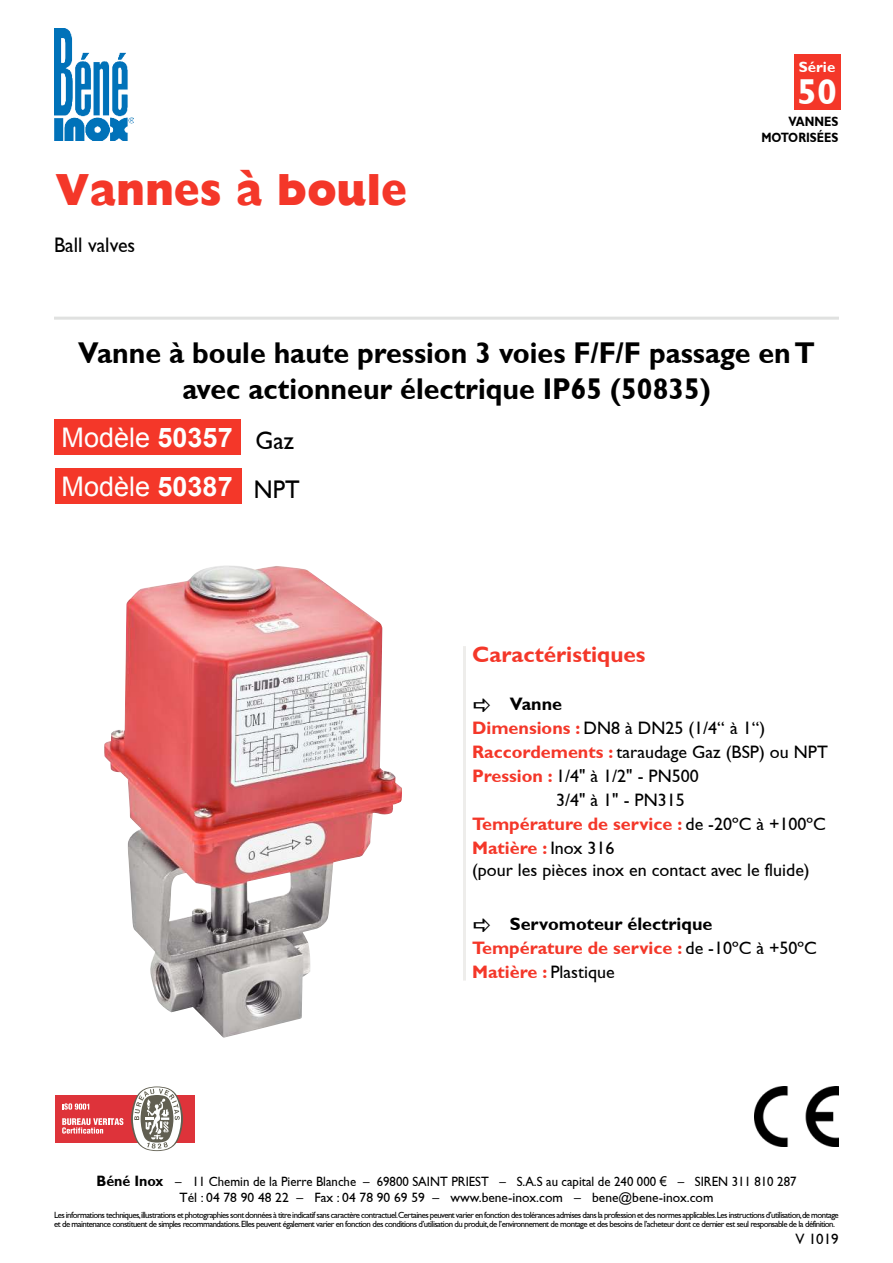
<style>
.page{position:relative;width:893px;height:1263px;background:#fff}
.page>*{position:absolute;margin:0;border:0;box-sizing:border-box;transform-origin:0 0}
.t1{font:800 45px "Gill Sans";color:#f43729;scale:.95 1}
.t2{font:700 36px "Gill Sans";color:#fefffe}
.t3{font:700 30px/36px "Gill Sans";color:#000;text-align:center;scale:.95 1}
.t4{font:27px/48.4px "Arial";color:#fefffe}
.t5{font:25.5px/49.5px "Gill Sans";color:#000;scale:.95 1}
.t6{font:700 22.5px "Gill Sans";color:#f43729}
.t7{font:21px "Gill Sans";color:#000;scale:.95 1}
.t8{font:18px "Gill Sans";color:#000}
.t9{font:700 18px/24px "Gill Sans";color:#f43729}
.t10{font:700 18px "Gill Sans";color:#000}
.t11{font:700 15px "Gill Sans";color:#fefffe}
.t12{font:15px "Gill Sans";color:#000}
.t13{font:13.5px/16.2px "Gill Sans";color:#000;text-align:center;scale:.95 1}
.t14{font:700 13.5px/16.2px "Gill Sans";color:#000;text-align:right;scale:.85 1}
.t15{font:9px/9px "Gill Sans";letter-spacing:-.06em;color:#000}
.s1{font-weight:700}
.s2{font-weight:700;color:#f43729}
.s3{font-family:"Arial"}
.s4{font-weight:400;color:#000}
.s5{color:#000}
.s6{font-weight:700;font-size:15px}
</style>
<div class="page">
<img style="left:54px;top:28px;width:79px;height:113px">
<div style="left:794px;top:54px;width:46px;height:56px;background:#f43729"></div>
<hr style="left:54px;top:317px;width:785px;height:3px;background:#e0e1e0">
<img style="left:104px;top:565px;width:298px;height:473px">
<hr style="left:463px;top:646px;width:3px;height:334px;background:#eeedeb">
<img style="left:755px;top:1087px;width:84px;height:60px">
<div style="left:55px;top:1095px;width:140px;height:48px;background:#de333a"></div>
<svg style="left:131px;top:1086px;width:52px;height:65px"></svg>
<svg style="left:62px;top:1103px;width:27px;height:7px"></svg>
<svg style="left:62px;top:1118px;width:61px;height:15px"></svg>
<div style="left:54px;top:420px;width:186px;height:35px;background:#f43729"></div>
<div style="left:55px;top:468px;width:186px;height:35px;background:#f43729"></div>
<h3 class="t11" style="left:799px;top:59px;width:38px">Série</h3>
<h2 class="t2" style="left:797px;top:71px;width:41px">50</h2>
<h1 class="t1" style="left:55px;top:163px;width:372px">Vannes à boule</h1>
<h3 class="t7" style="left:54px;top:233px;width:87px">Ball valves</h3>
<h3 class="t14" style="left:761px;top:113px;width:92px">VANNES<br>MOTORISÉES</h3>
<h3 class="t3" style="left:78px;top:335px;width:777px">Vanne à boule haute pression 3 voies F/F/F passage en T avec actionneur électrique IP65 (50835)</h3>
<h3 class="t5" style="left:254px;top:415px;width:50px">Gaz<br>NPT</h3>
<h3 class="t4" style="left:62px;top:415px;width:173px">Modèle <span class="s1">50357<br></span>Modèle <span class="s1">50387</span></h3>
<h3 class="t6" style="left:472px;top:641px;width:175px">Caractéristiques</h3>
<h3 class="t10" style="left:510px;top:694px;width:54px">Vanne</h3>
<h3 class="t8" style="left:472px;top:718px;width:295px"><span class="s2">Dimensions :</span> DN8 à DN25 (1/4“ à 1“)</h3>
<h3 class="t8" style="left:472px;top:742px;width:357px"><span class="s2">Raccordements :</span> taraudage Gaz (BSP) ou NPT</h3>
<h3 class="t8" style="left:472px;top:765px;width:228px"><span class="s2">Pression :</span> 1/4<span class="s3">"</span> à 1/2<span class="s3">"</span> - PN500</h3>
<h3 class="t8" style="left:556px;top:789px;width:130px">3/4<span class="s3">"</span> à 1<span class="s3">"</span> - PN315</h3>
<h3 class="t9" style="left:472px;top:812px;width:355px">Température de service : <span class="s4">de -20ºC à +100ºC</span></h3>
<h3 class="t9" style="left:472px;top:836px;width:144px">Matière : <span class="s4">Inox 316</span></h3>
<h3 class="t8" style="left:472px;top:859px;width:339px">(pour les pièces inox en contact avec le fluide)</h3>
<h3 class="t9" style="left:472px;top:912px;width:346px;text-indent:38px"><span class="s5">Servomoteur électrique<br></span>Température de service : <span class="s4">de -10ºC à +50ºC<br></span>Matière : <span class="s4">Plastique</span></h3>
<h3 class="t13" style="left:96px;top:1173px;width:738px"><span class="s6">Béné Inox</span> – 11 Chemin de la Pierre Blanche – 69800 SAINT PRIEST – S.A.S au capital de 240 000 <span class="s3">€</span> – SIREN 311 810 287<br>Tél : 04 78 90 48 22 – Fax : 04 78 90 69 59 – www.bene-inox.com – bene@bene-inox.com</h3>
<h3 class="t12" style="left:795px;top:1231px;width:45px">V 1019</h3>
<p class="t15" style="left:54px;top:1210px;width:786px">Les informations techniques,illustrations et photographies sont données à titre indicatif sans caractère contractuel.Certaines peuvent varier en fonction des tolérances admises dans la profession et des normes applicables.Les instructions d’utilisation,de montage et de maintenance constituent de simples recommandations.Elles peuvent également varier en fonction des conditions d’utilisation du produit,de l’environnement de montage et des besoins de l’acheteur dont ce dernier est seul responsable de la définition.</p>
</div>
